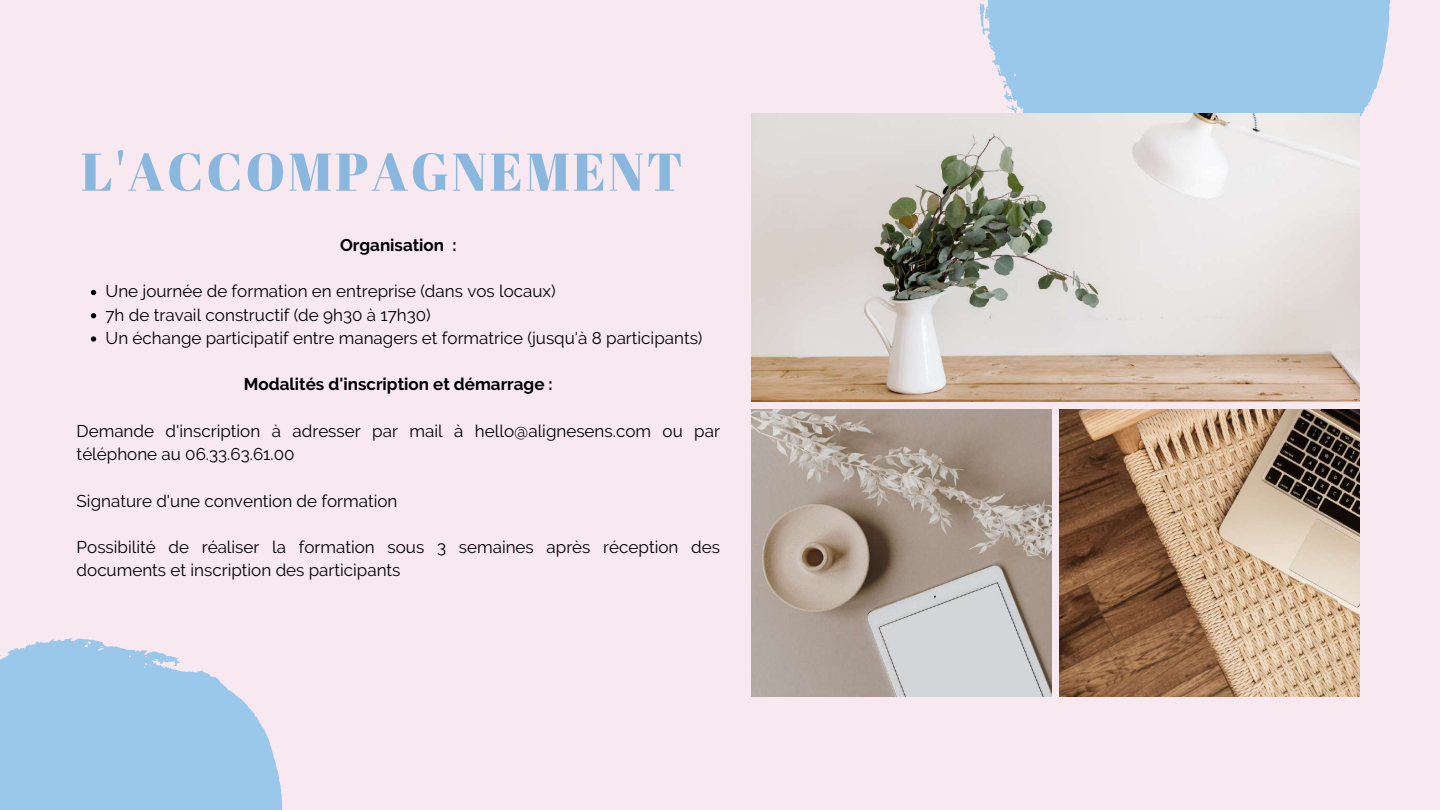
<style>
.page{position:relative;width:1440px;height:810px;background:#f8e8ef}
.page>*{position:absolute;margin:0;border:0;box-sizing:border-box;transform-origin:0 0}
.t1{font:53px "Abril Fatface";letter-spacing:.05em;color:#8ab7dd}
.t2{font:17px/23.2px "Raleway";color:#000}
.t3{font:700 17px "Raleway";color:#000}
</style>
<div class="page">
<svg style="left:979px;top:0;width:411px;height:211px;background:#a5cbeb"></svg>
<svg style="left:1007px;top:101px;width:15px;height:13px"></svg>
<svg style="left:0;top:638px;width:282px;height:172px;fill:#9ac8eb"></svg>
<img style="left:752px;top:114px;width:607px;height:288px">
<img style="left:752px;top:409px;width:300px;height:287px">
<img style="left:1059px;top:409px;width:300px;height:287px">
<svg style="left:91px;top:290px;width:5px;height:5px"></svg>
<svg style="left:91px;top:313px;width:5px;height:5px"></svg>
<svg style="left:91px;top:336px;width:5px;height:6px"></svg>
<h1 class="t1" style="left:81px;top:135px;width:603px">L'ACCOMPAGNEMENT</h1>
<p class="t3" style="left:340px;top:235px;width:118px">Organisation :</p>
<p class="t2" style="left:106px;top:280px;width:598px">Une journée de formation en entreprise (dans vos locaux)<br>7h de travail constructif (de 9h30 à 17h30)<br>Un échange participatif entre managers et formatrice (jusqu'à 8 participants)</p>
<p class="t3" style="left:244px;top:374px;width:311px">Modalités d'inscription et démarrage :</p>
<p class="t2" style="left:77px;top:419px;width:645px">Demande d'inscription à adresser par mail à hello@alignesens.com ou par téléphone au 06.33.63.61.00</p>
<p class="t2" style="left:77px;top:489px;width:322px">Signature d'une convention de formation</p>
<p class="t2" style="left:77px;top:536px;width:645px">Possibilité de réaliser la formation sous 3 semaines après réception des documents et inscription des participants</p>
</div>
